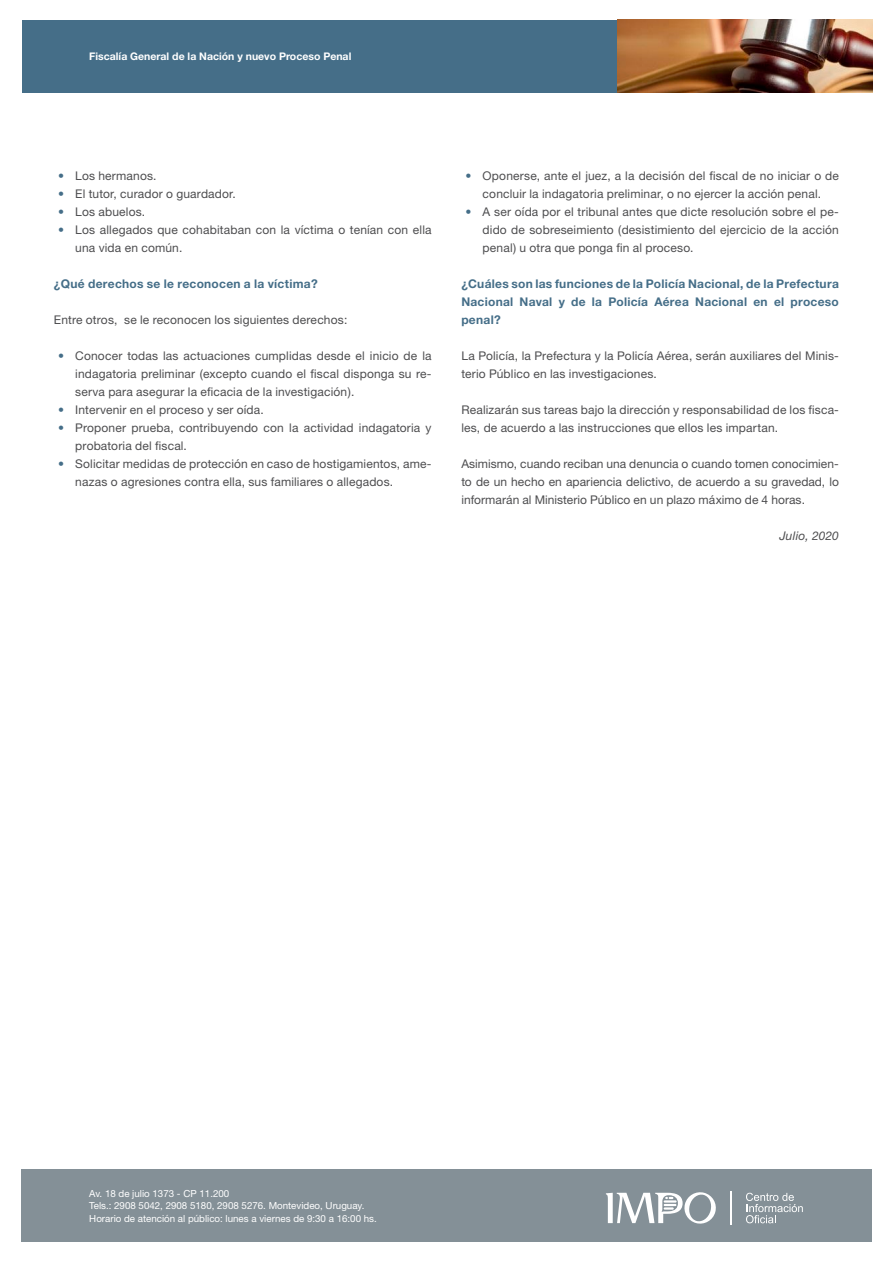
<style>
.page{position:relative;width:893px;height:1263px;background:#fff}
.page>*{position:absolute;margin:0;border:0;box-sizing:border-box;transform-origin:0 0}
.t1{font:12px/18px "Helvetica Neue";letter-spacing:.015em;color:#4d4d4f}
.t2{font:700 12px/18px "Helvetica Neue";letter-spacing:.02em;color:#456e88;text-align:justify}
.t3{font:italic 12px "Helvetica Neue";letter-spacing:.01em;color:#4d4d4f}
.t4{font:700 10.5px "Helvetica Neue";color:#fff}
.t5{font:9.75px/12.5px "Helvetica Neue";color:#fff}
.s1{color:#456e88}
</style>
<div class="page">
<div style="left:21px;top:1169px;width:851px;height:73px;background:#849097"></div>
<svg style="left:606px;top:1192px;width:110px;height:32px"></svg>
<svg style="left:746px;top:1193px;width:57px;height:30px"></svg>
<hr style="left:731px;top:1191px;width:1px;height:33px;background:#fff">
<div style="left:22px;top:20px;width:850px;height:72px;background:#456e88"></div>
<img style="left:617px;top:20px;width:255px;height:72px">
<p class="t4" style="left:89px;top:50px;width:264px">Fiscalía General de la Nación y nuevo Proceso Penal</p>
<p class="t1" style="left:58px;top:167px;width:100px"><span class="s1">•</span> Los hermanos.</p>
<p class="t1" style="left:58px;top:185px;width:179px"><span class="s1">•</span> El tutor, curador o guardador.</p>
<p class="t1" style="left:58px;top:203px;width:88px"><span class="s1">•</span> Los abuelos.</p>
<p class="t1" style="left:75px;top:221px;width:358px;text-indent:-17px"><span class="s1">•</span> Los allegados que cohabitaban con la víctima o tenían con ella una vida en común.</p>
<p class="t2" style="left:54px;top:274px;width:265px">¿Qué derechos se le reconocen a la víctima?</p>
<p class="t1" style="left:54px;top:311px;width:295px">Entre otros, se le reconocen los siguientes derechos:</p>
<p class="t1" style="left:75px;top:347px;width:358px;text-align:justify;text-indent:-17px"><span class="s1">•</span> Conocer todas las actuaciones cumplidas desde el inicio de la indagatoria preliminar (excepto cuando el fiscal disponga su re&shy;serva para asegurar la eficacia de la investigación).</p>
<p class="t1" style="left:58px;top:401px;width:207px"><span class="s1">•</span> Intervenir en el proceso y ser oída.</p>
<p class="t1" style="left:75px;top:419px;width:358px;text-indent:-17px"><span class="s1">•</span> Proponer prueba, contribuyendo con la actividad indagatoria y probatoria del fiscal.</p>
<p class="t1" style="left:75px;top:455px;width:358px;text-indent:-17px"><span class="s1">•</span> Solicitar medidas de protección en caso de hostigamientos, ame&shy;nazas o agresiones contra ella, sus familiares o allegados.</p>
<p class="t1" style="left:466px;top:167px;width:375px;text-align:center"><span class="s1">•</span> Oponerse, ante el juez, a la decisión del fiscal de no iniciar o de concluir la indagatoria preliminar, o no ejercer la acción penal.</p>
<p class="t1" style="left:483px;top:203px;width:358px;text-align:justify;text-indent:-17px"><span class="s1">•</span> A ser oída por el tribunal antes que dicte resolución sobre el pe&shy;dido de sobreseimiento (desistimiento del ejercicio de la acción penal) u otra que ponga fin al proceso.</p>
<p class="t2" style="left:461px;top:274px;width:379px">¿Cuáles son las funciones de la Policía Nacional, de la Prefectura Nacional Naval y de la Policía Aérea Nacional en el proceso penal?</p>
<p class="t1" style="left:461px;top:347px;width:379px">La Policía, la Prefectura y la Policía Aérea, serán auxiliares del Minis&shy;terio Público en las investigaciones.</p>
<p class="t1" style="left:461px;top:401px;width:379px">Realizarán sus tareas bajo la dirección y responsabilidad de los fisca&shy;les, de acuerdo a las instrucciones que ellos les impartan.</p>
<p class="t1" style="left:461px;top:455px;width:379px;text-align:justify">Asimismo, cuando reciban una denuncia o cuando tomen conocimien&shy;to de un hecho en apariencia delictivo, de acuerdo a su gravedad, lo informarán al Ministerio Público en un plazo máximo de 4 horas.</p>
<p class="t3" style="left:779px;top:529px;width:61px">Julio, 2020</p>
<p class="t5" style="left:89px;top:1187px;width:289px">Av. 18 de julio 1373 - CP 11.200<br>Tels.: 2908 5042, 2908 5180, 2908 5276. Montevideo, Uruguay.<br>Horario de atención al público: lunes a viernes de 9:30 a 16:00 hs.</p>
</div>
